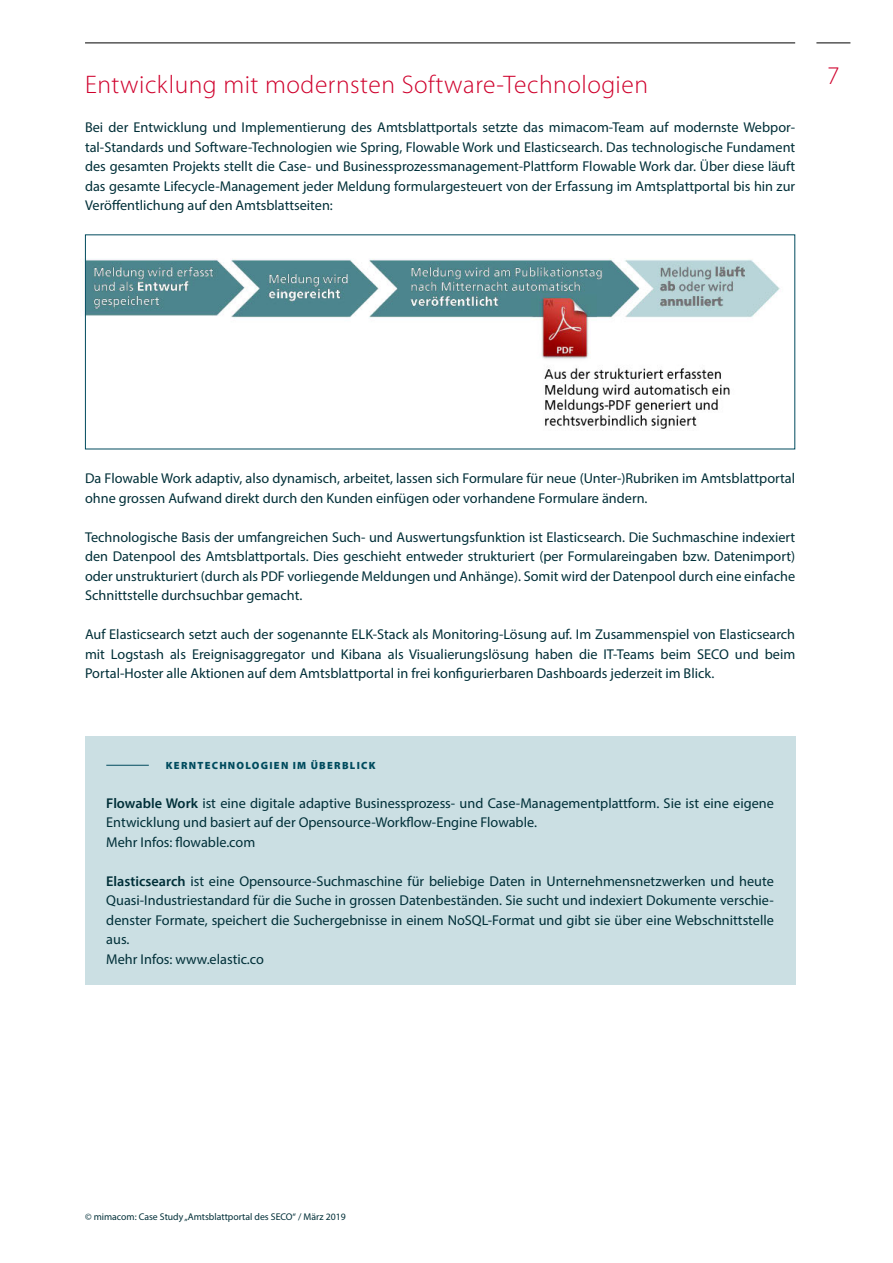
<style>
.page{position:relative;width:893px;height:1263px;background:#fff}
.page>*{position:absolute;margin:0;border:0;box-sizing:border-box;transform-origin:0 0}
.t1{font:300 25.5px "Myriad Pro";letter-spacing:.02em;color:#cf002c}
.t2{font:14.25px/19.5px "Myriad Pro";color:#002f38;text-align:justify}
.t3{font:900 10.5px "Myriad Pro";letter-spacing:.12em;color:#004b5e}
.t4{font:9.75px "Myriad Pro";color:#002f38}
.s1{font-weight:600}
</style>
<div class="page">
<hr style="left:816px;top:43px;width:34px;height:1px;background:#000">
<hr style="left:85px;top:43px;width:710px;height:1px;background:#000">
<img style="left:84px;top:258px;width:696px;height:174px">
<div style="left:85px;top:736px;width:710px;height:249px;background:#cbdfe3"></div>
<hr style="left:106px;top:765px;width:43px;height:1px;background:#004b5e">
<h1 class="t1" style="left:85px;top:69px;width:564px">Entwicklung mit modernsten Software-Technologien</h1>
<p class="t2" style="left:85px;top:117px;width:712px">Bei der Entwicklung und Implementierung des Amtsblattportals setzte das mimacom-Team auf modernste Webpor&shy;tal-Standards und Software-Technologien wie Spring, Flowable Work und Elasticsearch. Das technologische Fundament des gesamten Projekts stellt die Case- und Businessprozessmanagement-Plattform Flowable Work dar. Über diese läuft das gesamte Lifecycle-Management jeder Meldung formulargesteuert von der Erfassung im Amtsplattportal bis hin zur Veröffentlichung auf den Amtsblattseiten:</p>
<h1 class="t1" style="left:827px;top:60px;width:14px">7</h1>
<p class="t2" style="left:85px;top:468px;width:712px">Da Flowable Work adaptiv, also dynamisch, arbeitet, lassen sich Formulare für neue (Unter-)Rubriken im Amtsblattportal ohne grossen Aufwand direkt durch den Kunden einfügen oder vorhandene Formulare ändern.</p>
<p class="t2" style="left:85px;top:527px;width:712px">Technologische Basis der umfangreichen Such- und Auswertungsfunktion ist Elasticsearch. Die Suchmaschine indexiert den Datenpool des Amtsblattportals. Dies geschieht entweder strukturiert (per Formulareingaben bzw. Datenimport) oder unstrukturiert (durch als PDF vorliegende Meldungen und Anhänge). Somit wird der Datenpool durch eine einfache Schnittstelle durchsuchbar gemacht.</p>
<p class="t2" style="left:85px;top:624px;width:712px">Auf Elasticsearch setzt auch der sogenannte ELK-Stack als Monitoring-Lösung auf. Im Zusammenspiel von Elasticsearch mit Logstash als Ereignisaggregator und Kibana als Visualierungslösung haben die IT-Teams beim SECO und beim Portal-Hoster alle Aktionen auf dem Amtsblattportal in frei konfigurierbaren Dashboards jederzeit im Blick.</p>
<p class="t3" style="left:166px;top:759px;width:211px">KERNTECHNOLOGIEN IM ÜBERBLICK</p>
<p class="t2" style="left:106px;top:793px;width:669px;text-align:left"><span class="s1">Flowable Work</span> ist eine digitale adaptive Businessprozess- und Case-Managementplattform. Sie ist eine eigene<br>Entwicklung und basiert auf der Opensource-Workflow-Engine Flowable.<br>Mehr Infos: flowable.com</p>
<p class="t2" style="left:106px;top:871px;width:669px;text-align:left"><span class="s1">Elasticsearch</span> ist eine Opensource-Suchmaschine für beliebige Daten in Unternehmensnetzwerken und heute Quasi-Industriestandard für die Suche in grossen Datenbeständen. Sie sucht und indexiert Dokumente verschie&shy;denster Formate, speichert die Suchergebnisse in einem NoSQL-Format und gibt sie über eine Webschnittstelle aus.<br>Mehr Infos: www.elastic.co</p>
<p class="t4" style="left:85px;top:1211px;width:262px">© mimacom: Case Study „Amtsblattportal des SECO“ / März 2019</p>
</div>
